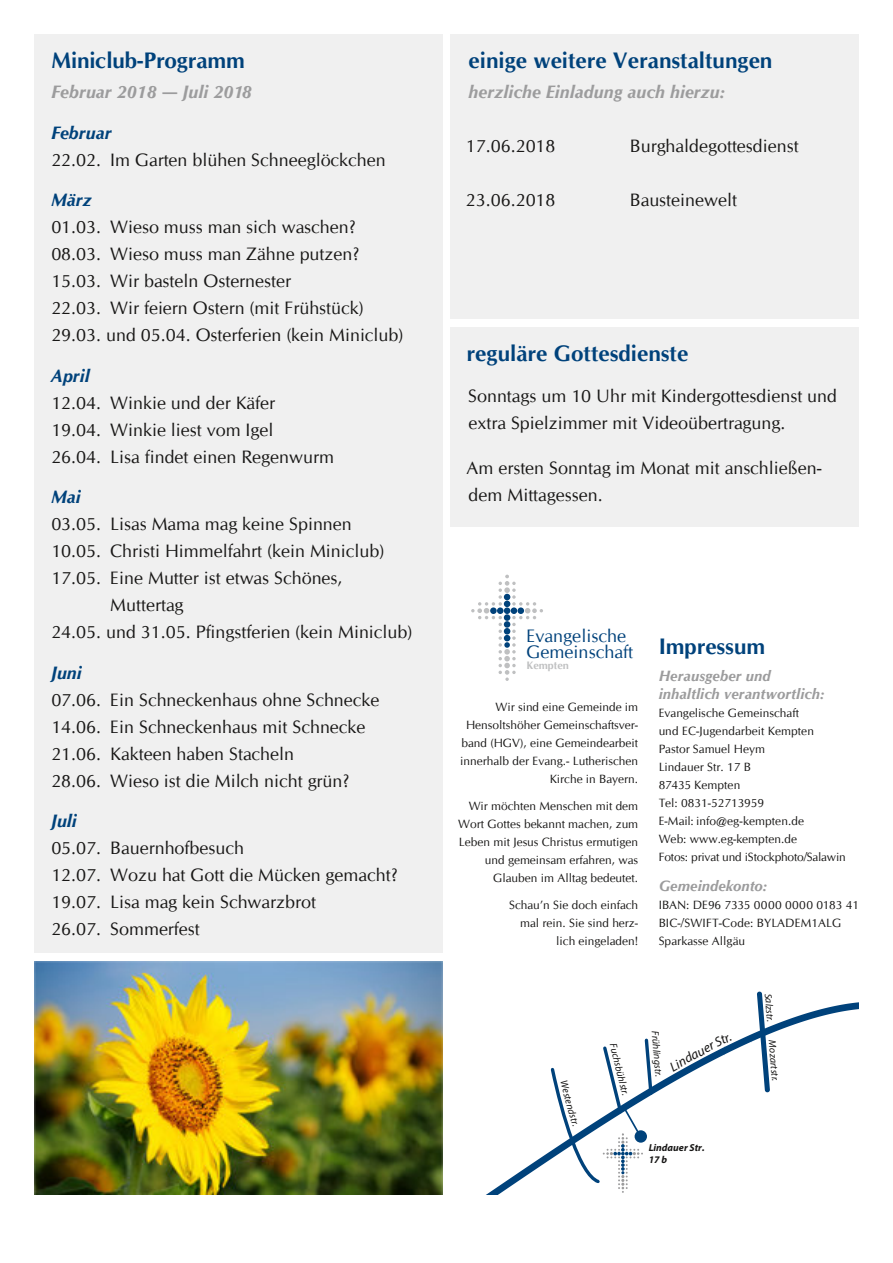
<style>
.page{position:relative;width:893px;height:1263px;background:#fff}
.page>*{position:absolute;margin:0;border:0;box-sizing:border-box;transform-origin:0 0}
.t1{font:22.5px "font 000000002039 c 350";color:#00427b}
.t2{font:18.15px/16px "font 000000002039 c 350";color:#00427b}
.t3{font:18px/27px "font 000000002039 c 350";color:#181716}
.t4{font:18px "font 000000002039 c 350";color:#9c9c9d}
.t5{font:18px "font 000000002039 c 350";color:#00427b}
.t6{font:15px/18px "font 000000002039 c 350";color:#9c9c9d}
.t7{font:12px/18px "font 000000002039 c 350";color:#181716;text-align:right}
.t8{font:10.8px "font 000000002039 c 350";color:#bfc0c1}
.t9{font:italic 10.2px "Myriad Pro";color:#181716}
.t10{font:italic 700 10.2px/12.1px "Myriad Pro";color:#181716}
.s1{font-size:10.05px}
</style>
<div class="page">
<div style="left:34px;top:34px;width:408px;height:918px;background:#f0f0f0"></div>
<svg style="left:471px;top:575px;width:72px;height:106px"></svg>
<div style="left:451px;top:34px;width:408px;height:285px;background:#f0f0f0"></div>
<div style="left:451px;top:327px;width:408px;height:200px;background:#f0f0f0"></div>
<svg style="left:486px;top:1002px;width:373px;height:193px"></svg>
<svg style="left:757px;top:991px;width:13px;height:101px"></svg>
<img style="left:34px;top:961px;width:408px;height:234px">
<svg style="left:548px;top:1036px;width:107px;height:157px"></svg>
<svg style="left:669px;top:1034px;width:63px;height:37px"></svg>
<p class="t1" style="left:51px;top:47px;width:195px">Miniclub-Programm</p>
<p class="t4" style="left:51px;top:81px;width:202px">Februar 2018 — Juli 2018</p>
<p class="t5" style="left:51px;top:122px;width:62px">Februar</p>
<p class="t3" style="left:51px;top:146px;width:336px">22.02. Im Garten blühen Schneeglöckchen</p>
<p class="t5" style="left:51px;top:189px;width:42px">März</p>
<p class="t3" style="left:51px;top:213px;width:354px">01.03. Wieso muss man sich waschen?<br>08.03. Wieso muss man Zähne putzen?<br>15.03. Wir basteln Osternester<br>22.03. Wir feiern Ostern (mit Frühstück)<br>29.03. und 05.04. Osterferien (kein Miniclub)</p>
<p class="t5" style="left:51px;top:365px;width:40px">April</p>
<p class="t3" style="left:51px;top:389px;width:284px">12.04. Winkie und der Käfer<br>19.04. Winkie liest vom Igel<br>26.04. Lisa findet einen Regenwurm</p>
<p class="t5" style="left:51px;top:486px;width:31px">Mai</p>
<p class="t3" style="left:51px;top:510px;width:302px">03.05. Lisas Mama mag keine Spinnen</p>
<p class="t3" style="left:51px;top:537px;width:334px">10.05. Christi Himmelfahrt (kein Miniclub)</p>
<p class="t3" style="left:51px;top:564px;width:293px">17.05. Eine Mutter ist etwas Schönes,</p>
<p class="t3" style="left:110px;top:591px;width:75px">Muttertag</p>
<p class="t3" style="left:51px;top:618px;width:363px">24.05. und 31.05. Pfingstferien (kein Miniclub)</p>
<p class="t5" style="left:51px;top:662px;width:32px">Juni</p>
<p class="t3" style="left:51px;top:686px;width:330px">07.06. Ein Schneckenhaus ohne Schnecke 14.06. Ein Schneckenhaus mit Schnecke 21.06. Kakteen haben Stacheln<br>28.06. Wieso ist die Milch nicht grün?</p>
<p class="t5" style="left:51px;top:810px;width:27px">Juli</p>
<p class="t3" style="left:51px;top:834px;width:348px">05.07. Bauernhofbesuch<br>12.07. Wozu hat Gott die Mücken gemacht?<br>19.07. Lisa mag kein Schwarzbrot<br>26.07. Sommerfest</p>
<p class="t1" style="left:469px;top:47px;width:305px">einige weitere Veranstaltungen</p>
<p class="t4" style="left:469px;top:81px;width:258px">herzliche Einladung auch hierzu:</p>
<p class="t3" style="left:466px;top:132px;width:91px">17.06.2018</p>
<p class="t3" style="left:630px;top:132px;width:170px">Burghaldegottesdienst</p>
<p class="t3" style="left:466px;top:186px;width:91px">23.06.2018</p>
<p class="t3" style="left:630px;top:186px;width:109px">Bausteinewelt</p>
<p class="t1" style="left:467px;top:340px;width:223px">reguläre Gottesdienste</p>
<p class="t3" style="left:468px;top:382px;width:370px">Sonntags um 10 Uhr mit Kindergottesdienst und extra Spielzimmer mit Videoübertragung.</p>
<p class="t3" style="left:467px;top:454px;width:357px">Am ersten Sonntag im Monat mit anschließen&shy;dem Mittagessen.</p>
<p class="t2" style="left:526px;top:628px;width:108px">Evangelische<br>Gemeinschaft</p>
<p class="t8" style="left:526px;top:659px;width:44px">Kempten</p>
<p class="t7" style="left:460px;top:698px;width:179px">Wir sind eine Gemeinde im<br>Hensoltshöher Gemeinschaftsver&shy;band (HGV), eine Gemeindearbeit innerhalb der Evang.- Lutherischen<br>Kirche in Bayern.</p>
<p class="t7" style="left:458px;top:797px;width:181px">Wir möchten Menschen mit dem<br>Wort Gottes bekannt machen, zum<br>Leben mit Jesus Christus ermutigen und gemeinsam erfahren, was<br>Glauben im Alltag bedeutet.</p>
<p class="t7" style="left:509px;top:896px;width:131px">Schau’n Sie doch einfach mal rein. Sie sind herz&shy;lich eingeladen!</p>
<p class="t1" style="left:659px;top:633px;width:108px">Impressum</p>
<p class="t6" style="left:659px;top:667px;width:167px">Herausgeber und inhaltlich verantwortlich:</p>
<p class="t7" style="left:659px;top:704px;width:189px;text-align:left">Evangelische Gemeinschaft<br>und EC-Jugendarbeit Kempten<br>Pastor Samuel Heym<br>Lindauer Str. 17 B<br>87435 Kempten<br>Tel: 0831-52713959<br>E-Mail: info@eg-kempten.de<br>Web: www.eg-kempten.de<br>Fotos: privat und iStockphoto/Salawin</p>
<p class="t6" style="left:659px;top:877px;width:110px">Gemeindekonto:</p>
<p class="t7" style="left:659px;top:896px;width:202px;text-align:left">IBAN: DE96 7335 0000 0000 0183 41<br>BIC-/SWIFT-Code: BYLADEM1ALG<br>Sparkasse Allgäu</p>
<p class="t9" style="left:619px;top:1042px;width:55px;rotate:76deg">F<span class="s1">u</span>c<span class="s1">h</span>sb<span class="s1">ühl</span>st<span class="s1">r</span>.</p>
<p class="t9" style="left:661px;top:1030px;width:47px;rotate:85deg">Frü<span class="s1">hl</span>ingstr<span class="s1">.</span></p>
<p class="t9" style="left:774px;top:993px;width:30px;rotate:85deg">Salzstr.</p>
<p class="t9" style="left:778px;top:1040px;width:43px;rotate:85deg">Mozartstr.</p>
<p class="t10" style="left:649px;top:1141px;width:58px">Lindauer Str.<br>17b</p>
</div>
